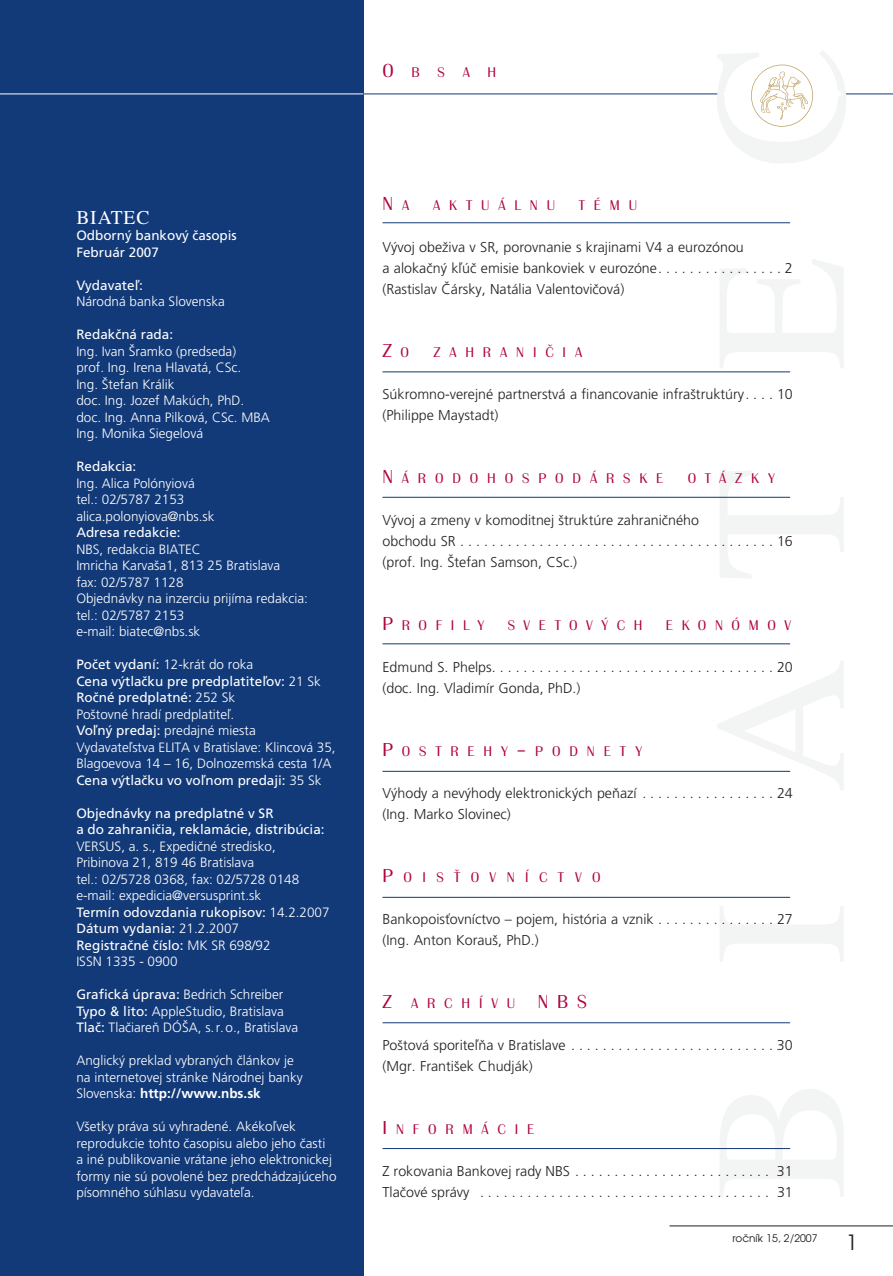
<style>
.page{position:relative;width:893px;height:1276px;background:#fff}
.page>*{position:absolute;margin:0;border:0;box-sizing:border-box;transform-origin:0 0}
.t1{font:21px "Avant Garde CE";color:#231f20}
.t2{font:19.5px "Times CE";letter-spacing:.05em;color:#fff}
.t3{font:300 19.5px "Britannic TCE";color:#b00241;scale:1.05 1}
.t4{font:300 14.7px "Britannic TCE";letter-spacing:.575em;color:#b00241;scale:1.05 1}
.t5{font:300 14.7px "Britannic TCE";letter-spacing:.68em;color:#b00241;scale:1.05 1}
.t6{font:300 14.25px/21px "Frutiger CE";color:#231f20}
.t7{font:300 13.5px/16.5px "Frutiger CE";color:#fff}
.t8{font:13.5px/16.5px "Frutiger CE";color:#fff}
.t9{font:10.5px "Avant Garde CE";color:#231f20}
.s1{font-size:19.5px}
.s2{font-weight:400}
.s3{font-weight:700}
.s4{font-size:14.7px}
</style>
<div class="page">
<hr style="left:0;top:94px;width:893px;height:1px;background:#123978">
<div style="left:0;top:1px;width:363px;height:1275px;background:#123978"></div>
<hr style="left:0;top:94px;width:363px;height:1px;background:#fff">
<hr style="left:382px;top:222px;width:408px;height:1px;background:#123978">
<hr style="left:382px;top:643px;width:408px;height:1px;background:#123978">
<hr style="left:382px;top:371px;width:408px;height:1px;background:#123978">
<hr style="left:382px;top:497px;width:408px;height:1px;background:#123978">
<hr style="left:382px;top:771px;width:408px;height:1px;background:#123978">
<hr style="left:382px;top:897px;width:408px;height:1px;background:#123978">
<hr style="left:382px;top:1022px;width:408px;height:1px;background:#123978">
<hr style="left:382px;top:1148px;width:408px;height:1px;background:#123978">
<hr style="left:669px;top:1225px;width:224px;height:1px;background:#231f20">
<div style="left:723px;top:85px;width:119px;height:17px;background:#fff;border-radius:50%"></div>
<svg style="left:751px;top:65px;width:62px;height:62px"></svg>
<p class="t4" style="left:382px;top:66px;width:110px"><span class="s1">O</span>BSAH</p>
<h2 class="t2" style="left:76px;top:210px;width:75px">BIATEC</h2>
<p class="t8" style="left:76px;top:228px;width:162px">Odborn˘ bankov˘ ãasopis<br>Február 2007</p>
<p class="t8" style="left:76px;top:277px;width:68px">Vydavateº:</p>
<p class="t7" style="left:76px;top:294px;width:150px">Národná banka Slovenska</p>
<p class="t8" style="left:76px;top:327px;width:98px">Redakãná rada:</p>
<p class="t7" style="left:76px;top:343px;width:195px">Ing. Ivan ·ramko (predseda)<br>prof. Ing. Irena Hlavatá, CSc.<br>Ing. ·tefan Králik<br>doc. Ing. Jozef Makúch, PhD. doc. Ing. Anna Pilková, CSc. MBA<br>Ing. Monika Siegelová</p>
<p class="t8" style="left:76px;top:459px;width:62px">Redakcia:</p>
<p class="t7" style="left:76px;top:475px;width:140px">Ing. Alica Polónyiová tel.: 02/5787 2153 alica.polonyiova@nbs.sk</p>
<p class="t8" style="left:76px;top:525px;width:106px">Adresa redakcie:</p>
<p class="t7" style="left:76px;top:541px;width:233px">NBS, redakcia BIATEC<br>Imricha Karva‰a1, 813 25 Bratislava<br>fax: 02/5787 1128<br>Objednávky na inzerciu prijíma redakcia: tel.: 02/5787 2153<br>e-mail: biatec@nbs.sk</p>
<p class="t7" style="left:76px;top:657px;width:261px"><span class="s2">Poãet vydaní:</span> 12-krát do roka<br><span class="s2">Cena v˘tlaãku pre predplatiteºov:</span> 21 Sk <span class="s2">Roãné predplatné:</span> 252 Sk<br>Po‰tovné hradí predplatiteº.<br><span class="s2">Voºn˘ predaj:</span> predajné miesta Vydavateºstva ELITA v Bratislave: Klincová 35, Blagoevova 14 – 16, Dolnozemská cesta 1/A <span class="s2">Cena v˘tlaãku vo voºnom predaji:</span> 35 Sk</p>
<p class="t8" style="left:76px;top:805px;width:250px">Objednávky na predplatné v SR<br>a do zahraniãia, reklamácie, distribúcia:</p>
<p class="t7" style="left:76px;top:838px;width:255px">VERSUS, a. s., Expediãné stredisko,<br>Pribinova 21, 819 46 Bratislava<br>tel.: 02/5728 0368, fax: 02/5728 0148 e-mail: expedicia@versusprint.sk<br><span class="s2">Termín odovzdania rukopisov:</span> 14.2.2007<br><span class="s2">Dátum vydania:</span> 21.2.2007<br><span class="s2">Registraãné ãíslo:</span> MK SR 698/92<br>ISSN 1335 - 0900</p>
<p class="t7" style="left:76px;top:987px;width:223px"><span class="s2">Grafická úprava:</span> Bedrich Schreiber<br><span class="s2">Typo &amp; lito:</span> AppleStudio, Bratislava<br><span class="s2">Tlaã:</span> TlaãiareÀ DÓ·A, s.r.o., Bratislava</p>
<p class="t7" style="left:76px;top:1053px;width:228px">Anglick˘ preklad vybran˘ch ãlánkov je na internetovej stránke Národnej banky<br>Slovenska: <span class="s3">http://www.nbs.sk</span></p>
<p class="t7" style="left:76px;top:1119px;width:262px">V‰etky práva sú vyhradené. Akékoºvek reprodukcie tohto ãasopisu alebo jeho ãasti<br>a iné publikovanie vrátane jeho elektronickej formy nie sú povolené bez predchádzajúceho písomného súhlasu vydavateºa.</p>
<h2 class="t3" style="left:382px;top:195px;width:27px">N <span class="s4">A</span></h2>
<p class="t4" style="left:433px;top:199px;width:118px">AKTUÁLNU</p>
<p class="t4" style="left:579px;top:199px;width:57px">TÉMU</p>
<p class="t6" style="left:382px;top:237px;width:412px">V˘voj obeÏiva v SR, porovnanie s krajinami V4 a eurozónou<br>a alokaãn˘ kºúã emisie bankoviek v eurozóne. . . . . . . . . . . . . . . . 2 (Rastislav âársky, Natália Valentoviãová)</p>
<h2 class="t3" style="left:382px;top:342px;width:27px">Z <span class="s4">O</span></h2>
<p class="t4" style="left:433px;top:346px;width:143px">ZAHRANIČIA</p>
<p class="t6" style="left:382px;top:384px;width:412px">Súkromno-verejné partnerstvá a financovanie infra‰truktúry. . . . 10 (Philippe Maystadt)</p>
<p class="t4" style="left:382px;top:472px;width:269px"><span class="s1">N</span>ÁRODOHOSPODÁRSKE</p>
<p class="t4" style="left:688px;top:472px;width:84px">OTÁZKY</p>
<p class="t6" style="left:382px;top:510px;width:412px">V˘voj a zmeny v komoditnej ‰truktúre zahraniãného<br>obchodu SR . . . . . . . . . . . . . . . . . . . . . . . . . . . . . . . . . . . . . . . . 16 (prof. Ing. ·tefan Samson, CSc.)</p>
<p class="t4" style="left:382px;top:619px;width:98px"><span class="s1">P</span>ROFILY</p>
<p class="t4" style="left:508px;top:619px;width:130px">SVETOVÝCH</p>
<p class="t4" style="left:666px;top:619px;width:121px">EKONÓMOV</p>
<p class="t6" style="left:382px;top:657px;width:412px">Edmund S. Phelps. . . . . . . . . . . . . . . . . . . . . . . . . . . . . . . . . . . . 20 (doc. Ing. Vladimír Gonda, PhD.)</p>
<p class="t4" style="left:382px;top:745px;width:249px"><span class="s1">P</span>OSTREHY<span class="s1">–</span>PODNETY</p>
<p class="t6" style="left:382px;top:783px;width:412px">V˘hody a nev˘hody elektronick˘ch peÀazí . . . . . . . . . . . . . . . . . 24 (Ing. Marko Slovinec)</p>
<p class="t5" style="left:382px;top:871px;width:209px"><span class="s1">P</span>OISŤOVNÍCTVO</p>
<p class="t6" style="left:382px;top:909px;width:412px">BankopoisÈovníctvo – pojem, história a vznik . . . . . . . . . . . . . . . 27 (Ing. Anton Korau‰, PhD.)</p>
<p class="t4" style="left:382px;top:997px;width:196px"><span class="s1">Z</span> ARCHÍVU <span class="s1">NBS</span></p>
<p class="t6" style="left:382px;top:1035px;width:412px">Po‰tová sporiteºÀa v Bratislave . . . . . . . . . . . . . . . . . . . . . . . . . . 30 (Mgr. Franti‰ek Chudják)</p>
<p class="t4" style="left:382px;top:1123px;width:146px"><span class="s1">I</span>NFORMÁCIE</p>
<p class="t6" style="left:382px;top:1161px;width:412px">Z rokovania Bankovej rady NBS . . . . . . . . . . . . . . . . . . . . . . . . . 31<br>Tlaãové správy . . . . . . . . . . . . . . . . . . . . . . . . . . . . . . . . . . . . . 31</p>
<p class="t9" style="left:732px;top:1233px;width:87px">roãník 15, 2/2007</p>
<h1 class="t1" style="left:846px;top:1232px;width:13px">1</h1>
</div>
